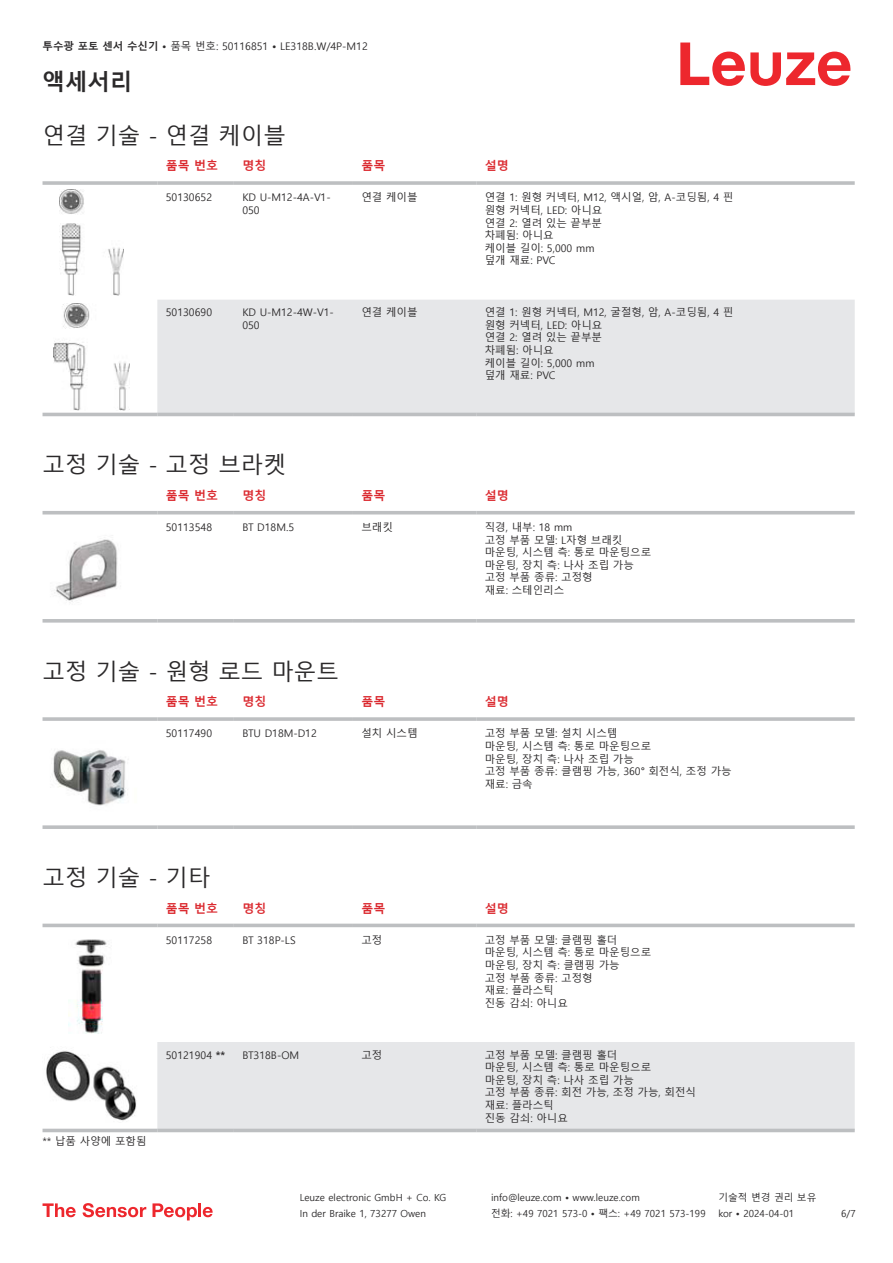
<style>
.page{position:relative;width:893px;height:1263px;background:#fff}
.page>*{position:absolute;margin:0;border:0;box-sizing:border-box;transform-origin:0 0}
.t1{font:22.5px "Malgun Gothic";color:#2b292a}
.t2{font:700 22.5px "Malgun Gothic";color:#2b292a}
.t3{font:700 12px "Malgun Gothic";color:#db2a30}
.t4{font:10.5px/12.6px "Malgun Gothic";color:#2b292a}
.t5{font:9.75px "Malgun Gothic";color:#2b292a}
.s1{font-weight:700}
</style>
<div class="page">
<svg style="left:680px;top:43px;width:170px;height:43px"></svg>
<svg style="left:43px;top:295px;width:812px;height:122px"></svg>
<div style="left:157px;top:300px;width:698px;height:113px;background:#e6e7e9"></div>
<hr style="left:43px;top:181px;width:114px;height:4px;background:#bdbfc1">
<hr style="left:157px;top:181px;width:77px;height:4px;background:#c8cacb">
<hr style="left:234px;top:181px;width:119px;height:4px;background:#c3c5c6">
<hr style="left:353px;top:181px;width:123px;height:4px;background:#bdbfc1">
<hr style="left:476px;top:181px;width:379px;height:4px;background:#c8cacb">
<hr style="left:43px;top:413px;width:114px;height:3px;background:#bdbfc1">
<hr style="left:157px;top:413px;width:77px;height:3px;background:#bdbfc1">
<hr style="left:234px;top:413px;width:119px;height:3px;background:#bdbfc1">
<hr style="left:353px;top:413px;width:123px;height:3px;background:#bdbfc1">
<hr style="left:476px;top:413px;width:379px;height:3px;background:#bdbfc1">
<img style="left:59px;top:189px;width:65px;height:106px">
<img style="left:54px;top:304px;width:75px;height:106px">
<svg style="left:43px;top:514px;width:812px;height:1px"></svg>
<hr style="left:43px;top:511px;width:114px;height:3px;background:#bdbfc1">
<hr style="left:157px;top:511px;width:77px;height:3px;background:#bdbfc1">
<hr style="left:234px;top:511px;width:119px;height:3px;background:#bdbfc1">
<hr style="left:353px;top:511px;width:123px;height:3px;background:#bdbfc1">
<hr style="left:476px;top:511px;width:379px;height:3px;background:#bdbfc1">
<svg style="left:43px;top:619px;width:114px;height:4px"></svg>
<svg style="left:157px;top:619px;width:77px;height:4px"></svg>
<svg style="left:234px;top:619px;width:119px;height:4px"></svg>
<svg style="left:353px;top:619px;width:123px;height:4px"></svg>
<svg style="left:476px;top:619px;width:379px;height:4px;background:#c3c5c7"></svg>
<img style="left:54px;top:539px;width:64px;height:64px">
<svg style="left:43px;top:717px;width:114px;height:4px"></svg>
<hr style="left:157px;top:717px;width:77px;height:4px;background:#c6c7c9">
<svg style="left:234px;top:717px;width:119px;height:4px"></svg>
<svg style="left:353px;top:717px;width:123px;height:4px"></svg>
<hr style="left:476px;top:717px;width:379px;height:4px;background:#c6c7c9">
<svg style="left:43px;top:825px;width:114px;height:4px"></svg>
<svg style="left:157px;top:825px;width:77px;height:4px"></svg>
<svg style="left:234px;top:825px;width:119px;height:4px"></svg>
<svg style="left:353px;top:825px;width:123px;height:4px"></svg>
<svg style="left:476px;top:825px;width:379px;height:4px;background:#c3c5c7"></svg>
<img style="left:53px;top:750px;width:73px;height:56px">
<svg style="left:43px;top:923px;width:812px;height:210px"></svg>
<div style="left:157px;top:1042px;width:698px;height:87px;background:#e6e7e9"></div>
<hr style="left:43px;top:924px;width:114px;height:3px;background:#bdbfc1">
<hr style="left:157px;top:924px;width:77px;height:3px;background:#bdbfc1">
<hr style="left:234px;top:924px;width:119px;height:3px;background:#bdbfc1">
<hr style="left:353px;top:924px;width:123px;height:3px;background:#bdbfc1">
<hr style="left:476px;top:924px;width:379px;height:3px;background:#bdbfc1">
<hr style="left:43px;top:1129px;width:114px;height:3px;background:#bdbfc1">
<hr style="left:157px;top:1129px;width:77px;height:3px;background:#bdbfc1">
<hr style="left:234px;top:1129px;width:119px;height:3px;background:#bdbfc1">
<hr style="left:353px;top:1129px;width:123px;height:3px;background:#bdbfc1">
<hr style="left:476px;top:1129px;width:379px;height:3px;background:#bdbfc1">
<img style="left:69px;top:931px;width:45px;height:107px">
<img style="left:43px;top:1046px;width:97px;height:76px">
<svg style="left:43px;top:1203px;width:33px;height:14px"></svg>
<svg style="left:83px;top:1203px;width:63px;height:14px"></svg>
<svg style="left:153px;top:1203px;width:44px;height:17px"></svg>
<hr style="left:198px;top:1203px;width:3px;height:14px;background:#ed272d">
<svg style="left:203px;top:1207px;width:10px;height:10px"></svg>
<p class="t4" style="left:43px;top:40px;width:327px"><span class="s1">투수광 포토 센서 수신기 •</span> 품목 번호: 50116851 <span class="s1">•</span> LE318B.W/4P-M12</p>
<h1 class="t2" style="left:43px;top:69px;width:91px">액세서리</h1>
<h1 class="t1" style="left:43px;top:123px;width:245px">연결 기술 - 연결 케이블</h1>
<p class="t3" style="left:166px;top:159px;width:54px">품목 번호</p>
<p class="t3" style="left:242px;top:159px;width:25px">명칭</p>
<p class="t3" style="left:361px;top:159px;width:25px">품목</p>
<p class="t3" style="left:485px;top:159px;width:25px">설명</p>
<p class="t4" style="left:166px;top:191px;width:48px">50130652</p>
<p class="t4" style="left:242px;top:191px;width:90px">KD U-M12-4A-V1-<br>050</p>
<p class="t4" style="left:361px;top:191px;width:58px">연결 케이블</p>
<p class="t4" style="left:485px;top:191px;width:250px">연결 1: 원형 커넥터, M12, 액시얼, 암, A-코딩됨, 4 핀 원형 커넥터, LED: 아니요<br>연결 2: 열려 있는 끝부분<br>차폐됨: 아니요<br>케이블 길이: 5,000 mm<br>덮개 재료: PVC</p>
<p class="t4" style="left:166px;top:306px;width:48px">50130690</p>
<p class="t4" style="left:242px;top:306px;width:93px">KD U-M12-4W-V1-<br>050</p>
<p class="t4" style="left:361px;top:306px;width:58px">연결 케이블</p>
<p class="t4" style="left:485px;top:306px;width:250px">연결 1: 원형 커넥터, M12, 굴절형, 암, A-코딩됨, 4 핀 원형 커넥터, LED: 아니요<br>연결 2: 열려 있는 끝부분<br>차폐됨: 아니요<br>케이블 길이: 5,000 mm<br>덮개 재료: PVC</p>
<h1 class="t1" style="left:43px;top:452px;width:245px">고정 기술 - 고정 브라켓</h1>
<p class="t3" style="left:166px;top:489px;width:54px">품목 번호</p>
<p class="t3" style="left:242px;top:489px;width:25px">명칭</p>
<p class="t3" style="left:361px;top:489px;width:25px">품목</p>
<p class="t3" style="left:485px;top:489px;width:25px">설명</p>
<p class="t4" style="left:166px;top:521px;width:48px">50113548</p>
<p class="t4" style="left:242px;top:521px;width:53px">BT D18M.5</p>
<p class="t4" style="left:361px;top:521px;width:33px">브래킷</p>
<p class="t4" style="left:485px;top:521px;width:168px">직경, 내부: 18 mm<br>고정 부품 모델: L자형 브래킷 마운팅, 시스템 측: 통로 마운팅으로 마운팅, 장치 측: 나사 조립 가능 고정 부품 종류: 고정형<br>재료: 스테인리스</p>
<h1 class="t1" style="left:43px;top:659px;width:298px">고정 기술 - 원형 로드 마운트</h1>
<p class="t3" style="left:166px;top:695px;width:54px">품목 번호</p>
<p class="t3" style="left:242px;top:695px;width:25px">명칭</p>
<p class="t3" style="left:361px;top:695px;width:25px">품목</p>
<p class="t3" style="left:485px;top:695px;width:25px">설명</p>
<p class="t4" style="left:166px;top:727px;width:48px">50117490</p>
<p class="t4" style="left:242px;top:727px;width:76px">BTU D18M-D12</p>
<p class="t4" style="left:361px;top:727px;width:58px">설치 시스템</p>
<p class="t4" style="left:485px;top:727px;width:248px">고정 부품 모델: 설치 시스템<br>마운팅, 시스템 측: 통로 마운팅으로<br>마운팅, 장치 측: 나사 조립 가능<br>고정 부품 종류: 클램핑 가능, 360° 회전식, 조정 가능 재료: 금속</p>
<h1 class="t1" style="left:43px;top:865px;width:169px">고정 기술 - 기타</h1>
<p class="t3" style="left:166px;top:901px;width:54px">품목 번호</p>
<p class="t3" style="left:242px;top:901px;width:25px">명칭</p>
<p class="t3" style="left:361px;top:901px;width:25px">품목</p>
<p class="t3" style="left:485px;top:901px;width:25px">설명</p>
<p class="t4" style="left:166px;top:934px;width:48px">50117258</p>
<p class="t4" style="left:242px;top:934px;width:55px">BT 318P-LS</p>
<p class="t4" style="left:361px;top:934px;width:22px">고정</p>
<p class="t4" style="left:485px;top:934px;width:168px">고정 부품 모델: 클램핑 홀더 마운팅, 시스템 측: 통로 마운팅으로 마운팅, 장치 측: 클램핑 가능<br>고정 부품 종류: 고정형<br>재료: 플라스틱<br>진동 감쇠: 아니요</p>
<p class="t4" style="left:43px;top:1135px;width:106px">** 납품 사양에 포함됨</p>
<p class="t4" style="left:166px;top:1048px;width:61px">50121904 <span class="s1">**</span></p>
<p class="t4" style="left:242px;top:1048px;width:58px">BT318B-OM</p>
<p class="t4" style="left:361px;top:1048px;width:22px">고정</p>
<p class="t4" style="left:485px;top:1048px;width:213px">고정 부품 모델: 클램핑 홀더<br>마운팅, 시스템 측: 통로 마운팅으로<br>마운팅, 장치 측: 나사 조립 가능<br>고정 부품 종류: 회전 가능, 조정 가능, 회전식 재료: 플라스틱<br>진동 감쇠: 아니요</p>
<p class="t5" style="left:300px;top:1192px;width:148px">Leuze electronic GmbH + Co. KG</p>
<p class="t5" style="left:491px;top:1192px;width:150px">info@leuze.com • www.leuze.com</p>
<p class="t5" style="left:718px;top:1192px;width:100px">기술적 변경 권리 보유</p>
<p class="t5" style="left:300px;top:1208px;width:128px">In der Braike 1, 73277 Owen</p>
<p class="t5" style="left:491px;top:1208px;width:216px">전화: +49 7021 573-0 • 팩스: +49 7021 573-199</p>
<p class="t5" style="left:718px;top:1208px;width:77px">kor • 2024-04-01</p>
<p class="t5" style="left:841px;top:1208px;width:16px">6/7</p>
</div>
